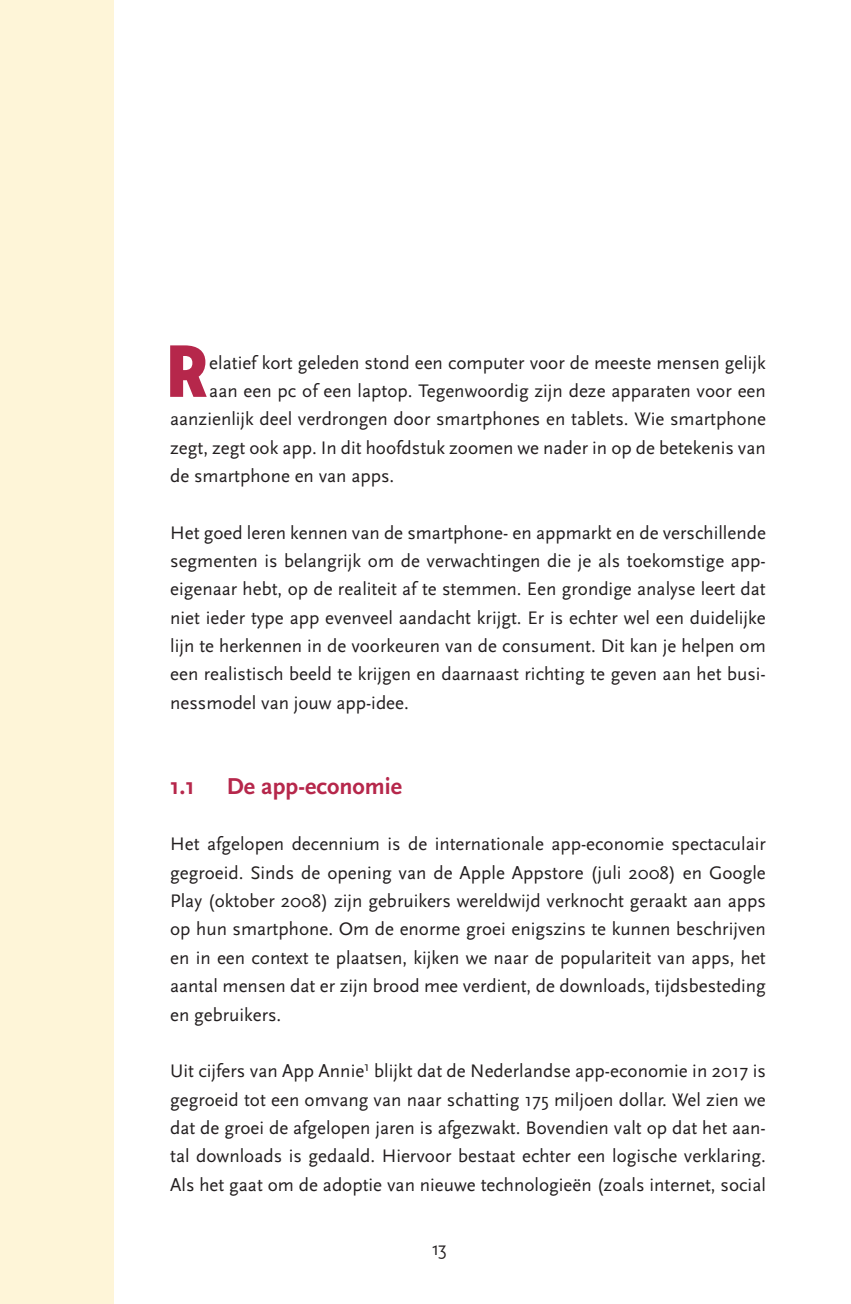
<style>
.page{position:relative;width:851px;height:1304px;background:#fff}
.page>*{position:absolute;margin:0;border:0;box-sizing:border-box;transform-origin:0 0}
.t1{font:700 73.6px "Squalo";color:#b6274b}
.t2{font:700 24px "AD Scala Sans";color:#b6274b}
.t3{font:19px/28.4px "AD Scala Sans Romein";color:#231f20;text-align:justify}
.t4{font:19px "Squalo";color:#231f20}
</style>
<div class="page">
<div style="left:0;top:0;width:113px;height:1304px;background:#fef5d8"></div>
<h1 class="t1" style="left:167px;top:322px;width:42px">R</h1>
<p class="t3" style="left:209px;top:348px;width:558px">elatief kort geleden stond een computer voor de meeste mensen gelijk</p>
<p class="t3" style="left:209px;top:377px;width:558px">aan een pc of een laptop. Tegenwoordig zijn deze apparaten voor een</p>
<p class="t3" style="left:170px;top:405px;width:597px">aanzienlijk deel verdrongen door smartphones en tablets. Wie smartphone</p>
<p class="t3" style="left:170px;top:434px;width:597px">zegt, zegt ook app. In dit hoofdstuk zoomen we nader in op de betekenis van</p>
<p class="t3" style="left:170px;top:462px;width:226px">de smartphone en van apps.</p>
<p class="t3" style="left:170px;top:519px;width:597px">Het goed leren kennen van de smartphone- en appmarkt en de verschillende segmenten is belangrijk om de verwachtingen die je als toekomstige app&shy;eigenaar hebt, op de realiteit af te stemmen. Een grondige analyse leert dat niet ieder type app evenveel aandacht krijgt. Er is echter wel een duidelijke lijn te herkennen in de voorkeuren van de consument. Dit kan je helpen om een realistisch beeld te krijgen en daarnaast richting te geven aan het busi&shy;nessmodel van jouw app-idee.</p>
<p class="t2" style="left:170px;top:773px;width:26px">1.1</p>
<p class="t2" style="left:227px;top:773px;width:177px">De app-economie</p>
<p class="t3" style="left:170px;top:830px;width:597px">Het afgelopen decennium is de internationale app-economie spectaculair gegroeid. Sinds de opening van de Apple Appstore (juli 2008) en Google Play (oktober 2008) zijn gebruikers wereldwijd verknocht geraakt aan apps op hun smartphone. Om de enorme groei enigszins te kunnen beschrijven en in een context te plaatsen, kijken we naar de populariteit van apps, het aantal mensen dat er zijn brood mee verdient, de downloads, tijdsbesteding en gebruikers.</p>
<p class="t3" style="left:170px;top:1057px;width:597px">Uit cijfers van App Annie<sup>1</sup> blijkt dat de Nederlandse app-economie in 2017 is gegroeid tot een omvang van naar schatting 175 miljoen dollar. Wel zien we dat de groei de afgelopen jaren is afgezwakt. Bovendien valt op dat het aan&shy;tal downloads is gedaald. Hiervoor bestaat echter een logische verklaring.<br>Als het gaat om de adoptie van nieuwe technologieën (zoals internet, social</p>
<p class="t4" style="left:432px;top:1237px;width:16px">13</p>
</div>
